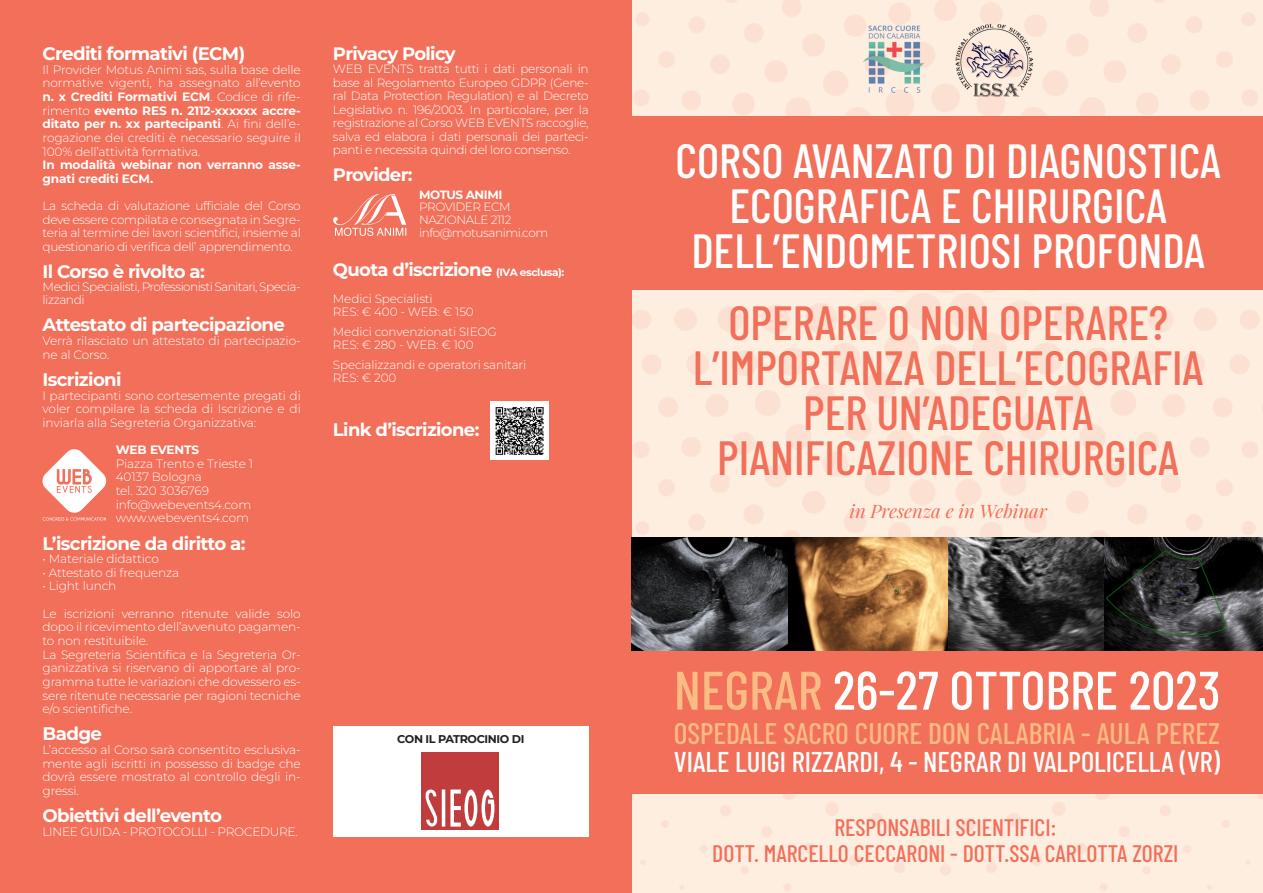
<style>
.page{position:relative;width:1263px;height:893px;background:#fff}
.page>*{position:absolute;margin:0;border:0;box-sizing:border-box;transform-origin:0 0}
.t1{font:500 54.15px "Barlow Condensed";color:#fff}
.t2{font:500 47.85px/44.8px "Barlow Condensed";color:#f26f59;text-align:center}
.t3{font:500 47.85px "Barlow Condensed";color:#fff}
.t4{font:500 29.7px "Barlow Condensed";color:#fbbb85}
.t5{font:500 28.5px "Barlow Condensed";color:#fff}
.t6{font:500 23.85px "Barlow Condensed";color:#f26f59}
.t7{font:italic 18.6px "Playfair Display";color:#f26f59}
.t8{font:700 18.15px "Montserrat";letter-spacing:-.035em;color:#fff}
.t9{font:700 18px "Montserrat";letter-spacing:-.035em;color:#fff}
.t10{font:300 12.15px/13.6px "Montserrat";letter-spacing:-.01em;color:#fff;text-align:justify}
.t11{font:700 12.15px/13.6px "Montserrat";letter-spacing:-.01em;color:#fff}
.t12{font:300 12.15px/12.9px "Montserrat";letter-spacing:-.035em;color:#fff}
.t13{font:300 12px/13.5px "Montserrat";letter-spacing:-.02em;color:#fff;text-align:justify}
.t14{font:700 12px "Montserrat";letter-spacing:-.035em;color:#fff}
.t15{font:700 11.25px "Montserrat";letter-spacing:-.035em;color:#231f20}
.s1{font-weight:700}
.s2{font-size:10.5px}
.s3{color:#fbbb85}
</style>
<div class="page">
<div style="left:0;top:0;width:631px;height:893px;background:#f26f59"></div>
<img style="left:632px;top:0;width:631px;height:538px">
<div style="left:632px;top:793px;width:631px;height:100px;background:#feeee0"></div>
<div style="left:631px;top:116px;width:632px;height:173px;background:#f26f59"></div>
<img style="left:631px;top:538px;width:632px;height:113px">
<div style="left:631px;top:651px;width:632px;height:142px;background:#f26f59"></div>
<div style="left:333px;top:727px;width:256px;height:110px;background:#fff"></div>
<div style="left:491px;top:402px;width:58px;height:58px;background:#fff"></div>
<img style="left:495px;top:407px;width:49px;height:48px">
<svg style="left:42px;top:449px;width:64px;height:72px"></svg>
<svg style="left:333px;top:194px;width:73px;height:42px"></svg>
<img style="left:862px;top:19px;width:66px;height:83px">
<img style="left:954px;top:22px;width:81px;height:77px">
<div style="left:421px;top:752px;width:78px;height:77px;background:#c03c3d"></div>
<svg style="left:425px;top:789px;width:69px;height:38px"></svg>
<p class="t8" style="left:43px;top:42px;width:204px">Crediti formativi (ECM)</p>
<p class="t10" style="left:43px;top:62px;width:260px">Il Provider Motus Animi sas, sulla base delle normative vigenti, ha assegnato all’evento <span class="s1">n. x Crediti Formativi ECM</span>. Codice di rife&shy;rimento <span class="s1">evento RES n. 2112-xxxxxx accre&shy;ditato per n. xx partecipanti</span>. Ai fini dell’e&shy;rogazione dei crediti è necessario seguire il 100% dell’attività formativa.</p>
<p class="t11" style="left:43px;top:158px;width:260px">In modalità webinar non verranno asse&shy;gnati crediti ECM.</p>
<p class="t10" style="left:43px;top:199px;width:260px">La scheda di valutazione ufficiale del Corso deve essere compilata e consegnata in Segre&shy;teria al termine dei lavori scientifici, insieme al questionario di verifica dell’ apprendimento.</p>
<p class="t8" style="left:43px;top:260px;width:164px">Il Corso è rivolto a:</p>
<p class="t12" style="left:43px;top:280px;width:260px">Medici Specialisti, Professionisti Sanitari, Specia&shy;lizzandi</p>
<p class="t8" style="left:43px;top:313px;width:244px">Attestato di partecipazione</p>
<p class="t10" style="left:43px;top:333px;width:260px">Verrà rilasciato un attestato di partecipazio&shy;ne al Corso.</p>
<p class="t8" style="left:43px;top:367px;width:81px">Iscrizioni</p>
<p class="t10" style="left:43px;top:388px;width:260px">I partecipanti sono cortesemente pregati di voler compilare la scheda di Iscrizione e di inviarla alla Segreteria Organizzativa:</p>
<p class="t11" style="left:116px;top:443px;width:85px">WEB EVENTS</p>
<p class="t10" style="left:116px;top:456px;width:139px">Piazza Trento e Trieste 1</p>
<p class="t10" style="left:116px;top:470px;width:88px">40137 Bologna</p>
<p class="t10" style="left:116px;top:483px;width:95px">tel. 320 3036769</p>
<p class="t10" style="left:116px;top:497px;width:137px">info@webevents4.com</p>
<p class="t10" style="left:116px;top:511px;width:135px">www.webevents4.com</p>
<p class="t8" style="left:43px;top:531px;width:205px">L’iscrizione da diritto a:</p>
<p class="t10" style="left:43px;top:552px;width:118px">• Materiale didattico</p>
<p class="t10" style="left:43px;top:565px;width:138px">• Attestato di frequenza</p>
<p class="t10" style="left:43px;top:579px;width:75px">• Light lunch</p>
<p class="t10" style="left:43px;top:606px;width:260px">Le iscrizioni verranno ritenute valide solo dopo il ricevimento dell’avvenuto pagamen&shy;to non restituibile.</p>
<p class="t10" style="left:43px;top:647px;width:260px">La Segreteria Scientifica e la Segreteria Or&shy;ganizzativa si riservano di apportare al pro&shy;gramma tutte le variazioni che dovessero es&shy;sere ritenute necessarie per ragioni tecniche e/o scientifiche.</p>
<p class="t8" style="left:43px;top:722px;width:61px">Badge</p>
<p class="t10" style="left:43px;top:743px;width:260px">L’accesso al Corso sarà consentito esclusiva&shy;mente agli iscritti in possesso di badge che dovrà essere mostrato al controllo degli in&shy;gressi.</p>
<p class="t8" style="left:43px;top:804px;width:181px">Obiettivi dell’evento</p>
<p class="t10" style="left:43px;top:824px;width:257px">LINEE GUIDA - PROTOCOLLI - PROCEDURE.</p>
<p class="t9" style="left:333px;top:42px;width:124px">Privacy Policy</p>
<p class="t13" style="left:333px;top:62px;width:257px">WEB EVENTS tratta tutti i dati personali in base al Regolamento Europeo GDPR (Gene&shy;ral Data Protection Regulation) e al Decreto Legislativo n. 196/2003. In particolare, per la registrazione al Corso WEB EVENTS raccoglie, salva ed elabora i dati personali dei parteci&shy;panti e necessita quindi del loro consenso.</p>
<p class="t9" style="left:333px;top:163px;width:81px">Provider:</p>
<p class="t14" style="left:419px;top:186px;width:85px">MOTUS ANIMI</p>
<p class="t13" style="left:419px;top:200px;width:93px">PROVIDER ECM</p>
<p class="t13" style="left:419px;top:213px;width:94px">NAZIONALE 2112</p>
<p class="t13" style="left:419px;top:226px;width:131px">info@motusanimi.com</p>
<p class="t9" style="left:333px;top:258px;width:233px">Quota d’iscrizione <span class="s2">(IVA esclusa):</span></p>
<p class="t13" style="left:333px;top:292px;width:101px">Medici Specialisti</p>
<p class="t13" style="left:333px;top:305px;width:142px">RES: € 400 - WEB: € 150</p>
<p class="t13" style="left:333px;top:325px;width:165px">Medici convenzionati SIEOG</p>
<p class="t13" style="left:333px;top:338px;width:142px">RES: € 280 - WEB: € 100</p>
<p class="t13" style="left:333px;top:358px;width:195px">Specializzandi e operatori sanitari</p>
<p class="t13" style="left:333px;top:371px;width:65px">RES: € 200</p>
<p class="t9" style="left:333px;top:418px;width:148px">Link d’iscrizione:</p>
<p class="t15" style="left:397px;top:732px;width:129px">CON IL PATROCINIO DI</p>
<p class="t3" style="left:675px;top:127px;width:547px">CORSO AVANZATO DI DIAGNOSTICA</p>
<p class="t3" style="left:729px;top:172px;width:439px">ECOGRAFICA E CHIRURGICA</p>
<p class="t3" style="left:691px;top:217px;width:515px">DELL’ENDOMETRIOSI PROFONDA</p>
<p class="t2" style="left:728px;top:297px;width:441px">OPERARE O NON OPERARE?</p>
<p class="t2" style="left:693px;top:342px;width:512px">L’IMPORTANZA DELL’ECOGRAFIA<br>PER UN’ADEGUATA</p>
<p class="t2" style="left:717px;top:432px;width:463px">PIANIFICAZIONE CHIRURGICA</p>
<p class="t7" style="left:849px;top:497px;width:199px">in Presenza e in Webinar</p>
<p class="t1" style="left:674px;top:651px;width:548px"><span class="s3">NEGRAR</span> 26-27 OTTOBRE 2023</p>
<p class="t4" style="left:674px;top:712px;width:548px">OSPEDALE SACRO CUORE DON CALABRIA - AULA PEREZ</p>
<p class="t5" style="left:674px;top:741px;width:548px">VIALE LUIGI RIZZARDI, 4 - NEGRAR DI VALPOLICELLA (VR)</p>
<p class="t6" style="left:834px;top:810px;width:223px">RESPONSABILI SCIENTIFICI:</p>
<p class="t6" style="left:712px;top:836px;width:468px">DOTT. MARCELLO CECCARONI - DOTT.SSA CARLOTTA ZORZI</p>
</div>
